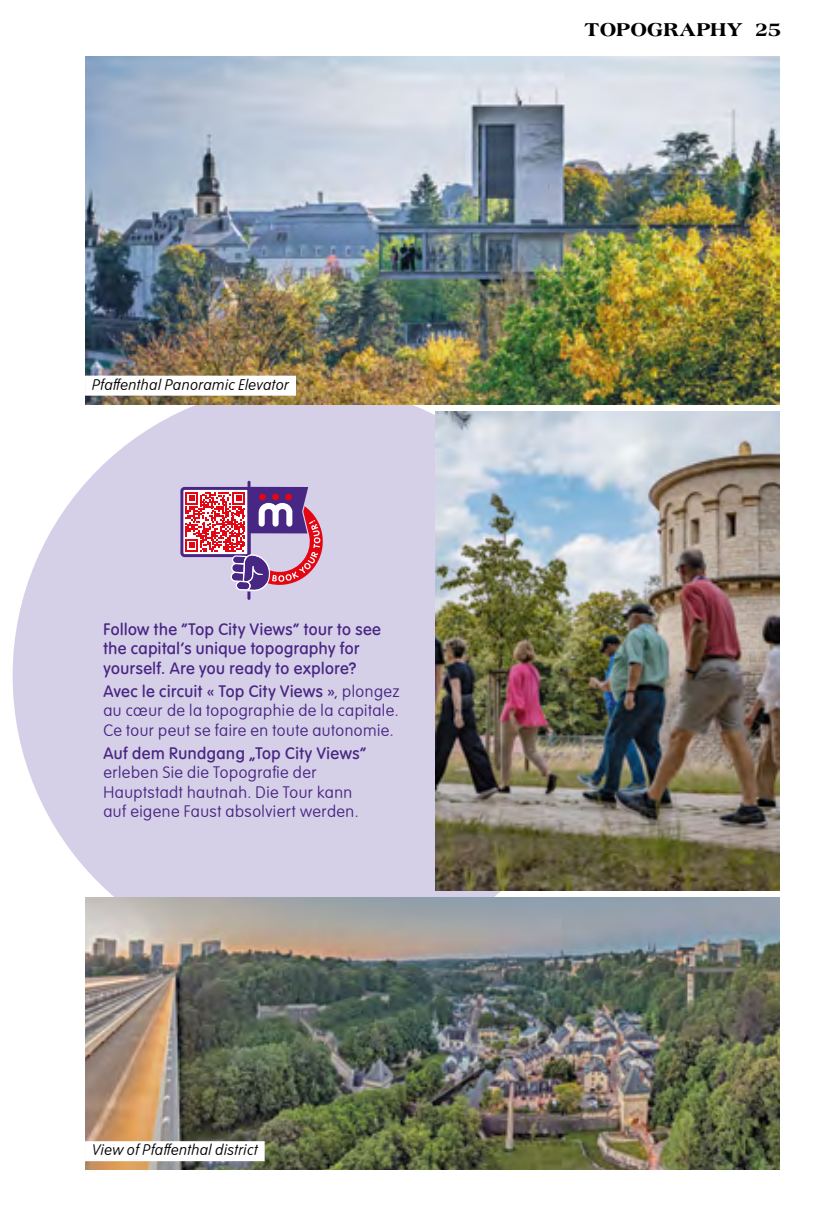
<style>
.page{position:relative;width:815px;height:1205px;background:#fff}
.page>*{position:absolute;margin:0;border:0;box-sizing:border-box;transform-origin:0 0}
.t1{font:800 20px "Americana Std";color:#000}
.T__DE{font:300 16.25px/19.5px "VAG Rounded Next";letter-spacing:.03em;color:#482683}
.T__FR{font:300 16.25px/19.5px "VAG Rounded Next";letter-spacing:.03em;color:#482683;text-align:justify}
.T__EN{font:500 16.25px/19.5px "VAG Rounded Next";letter-spacing:.035em;color:#482683}
.Legenden{font:italic 300 15px "VAG Rounded Next";letter-spacing:.03em;color:#000}
.s1{font-weight:500}
</style>
<div class="page">
<div style="left:13px;top:384px;width:583px;height:583px;background:#d6cfe8;border-radius:50%"></div>
<img style="left:436px;top:411px;width:344px;height:480px">
<img style="left:85px;top:57px;width:695px;height:347px">
<img style="left:85px;top:898px;width:695px;height:271px">
<svg style="left:180px;top:481px;width:143px;height:119px"></svg>
<div style="left:85px;top:376px;width:211px;height:20px;background:#fff"></div>
<div style="left:85px;top:1141px;width:180px;height:20px;background:#fff"></div>
<p class="Legenden" style="left:92px;top:376px;width:198px">Pfaffenthal Panoramic Elevator</p>
<p class="T__EN" style="left:103px;top:619px;width:279px">Follow the “Top City Views” tour to see the capital’s unique topography for yourself. Are you ready to explore?</p>
<p class="T__FR" style="left:103px;top:682px;width:298px"><span class="s1">Avec le circuit « Top City Views »</span>, plongez au cœur de la topographie de la capitale.<br>Ce tour peut se faire en toute autonomie.</p>
<p class="T__DE" style="left:103px;top:744px;width:264px"><span class="s1">Auf dem Rundgang „Top City Views“ </span>erleben Sie die Topografie der Hauptstadt hautnah. Die Tour kann auf eigene Faust absolviert werden.</p>
<p class="Legenden" style="left:92px;top:1141px;width:167px">View of Pfaffenthal district</p>
<p class="t1" style="left:584px;top:17px;width:199px">TOPOGRAPHY 25</p>
</div>
